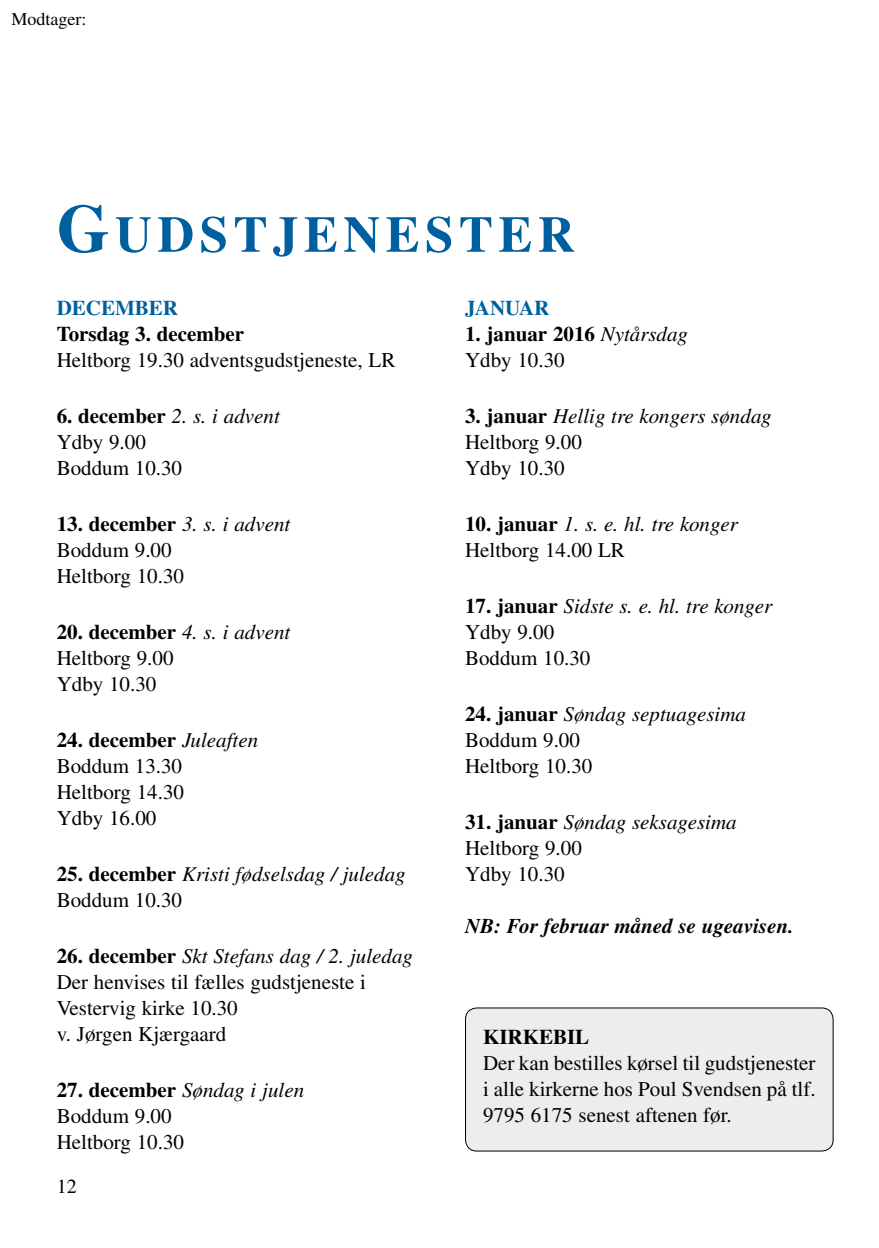
<style>
.page{position:relative;width:879px;height:1248px;background:#fff}
.page>*{position:absolute;margin:0;border:0;box-sizing:border-box;transform-origin:0 0}
.t1{font:700 51px "Times";letter-spacing:.105em;color:#005f9f}
.t2{font:21px/26px "Times";color:#000}
.t3{font:italic 21px/26px "Times";color:#000}
.t4{font:700 21px/26px "Times";color:#000}
.t5{font:italic 700 21px "Times";color:#000}
.t6{font:700 21px "Times";color:#005f9f}
.t7{font:20px "Times";color:#000}
.t8{font:18px "Times";color:#000}
.s1{font-size:68px}
.s2{font-weight:700}
.s3{font-style:italic}
.s4{font-weight:700;font-style:normal}
.s5{font-style:normal}
.s6{font-weight:400;font-style:italic}
.s7{font-weight:400}
</style>
<div class="page">
<div style="left:465px;top:1007px;width:368px;height:143px;background:#ededed;border-radius:11px"></div>
<div style="left:465px;top:1007px;width:368px;height:144px;border:1px solid #000;border-radius:11px"></div>
<p class="t8" style="left:11px;top:9px;width:76px">Modtager:</p>
<h1 class="t1" style="left:57px;top:204px;width:519px"><span class="s1">G</span>UDSTJENESTER</h1>
<p class="t6" style="left:57px;top:295px;width:123px">DECEMBER</p>
<p class="t4" style="left:57px;top:320px;width:189px">Torsdag 3. december</p>
<p class="t2" style="left:57px;top:346px;width:340px">Heltborg 19.30 adventsgudstjeneste, LR</p>
<p class="t2" style="left:57px;top:402px;width:225px"><span class="s2">6. december</span> <span class="s3">2. s. i advent<br></span>Ydby 9.00<br>Boddum 10.30</p>
<p class="t2" style="left:57px;top:510px;width:235px"><span class="s2">13. december</span> <span class="s3">3. s. i advent<br></span>Boddum 9.00<br>Heltborg 10.30</p>
<p class="t2" style="left:57px;top:618px;width:235px"><span class="s2">20. december</span> <span class="s3">4. s. i advent<br></span>Heltborg 9.00<br>Ydby 10.30</p>
<p class="t2" style="left:57px;top:726px;width:203px"><span class="s2">24. december</span> <span class="s3">Juleaften<br></span>Boddum 13.30<br>Heltborg 14.30<br>Ydby 16.00</p>
<p class="t3" style="left:57px;top:861px;width:350px"><span class="s4">25. december</span> Kristi fødselsdag / juledag<br><span class="s5">Boddum 10.30</span></p>
<p class="t2" style="left:57px;top:943px;width:358px"><span class="s2">26. december</span> <span class="s3">Skt Stefans dag / 2. juledag<br></span>Der henvises til fælles gudstjeneste i<br>Vestervig kirke 10.30<br>v. Jørgen Kjærgaard</p>
<p class="t2" style="left:57px;top:1077px;width:249px"><span class="s2">27. december</span> <span class="s3">Søndag i julen<br></span>Boddum 9.00<br>Heltborg 10.30</p>
<p class="t7" style="left:57px;top:1174px;width:21px">12</p>
<p class="t6" style="left:465px;top:295px;width:86px">JANUAR</p>
<p class="t4" style="left:465px;top:320px;width:224px">1. januar 2016 <span class="s6">Nytårsdag<br></span><span class="s7">Ydby 10.30</span></p>
<p class="t3" style="left:465px;top:403px;width:308px"><span class="s4">3. januar</span> Hellig tre kongers søndag<br><span class="s5">Heltborg 9.00<br>Ydby 10.30</span></p>
<p class="t3" style="left:465px;top:511px;width:274px"><span class="s4">10. januar</span> 1. s. e. hl. tre konger<br><span class="s5">Heltborg 14.00 LR</span></p>
<p class="t3" style="left:465px;top:593px;width:309px"><span class="s4">17. januar</span> Sidste s. e. hl. tre konger<br><span class="s5">Ydby 9.00<br>Boddum 10.30</span></p>
<p class="t2" style="left:465px;top:701px;width:282px"><span class="s2">24. januar</span> <span class="s3">Søndag septuagesima<br></span>Boddum 9.00<br>Heltborg 10.30</p>
<p class="t2" style="left:465px;top:809px;width:273px"><span class="s2">31. januar</span> <span class="s3">Søndag seksagesima<br></span>Heltborg 9.00<br>Ydby 10.30</p>
<p class="t5" style="left:465px;top:913px;width:330px">NB: For februar måned se ugeavisen.</p>
<p class="t4" style="left:483px;top:1023px;width:31px">Kirkebil</p>
<p class="t2" style="left:483px;top:1049px;width:334px;text-align:justify">Der kan bestilles kørsel til gudstjenester i alle kirkerne hos Poul Svendsen på tlf.<br>9795 6175 senest aftenen før.</p>
</div>
